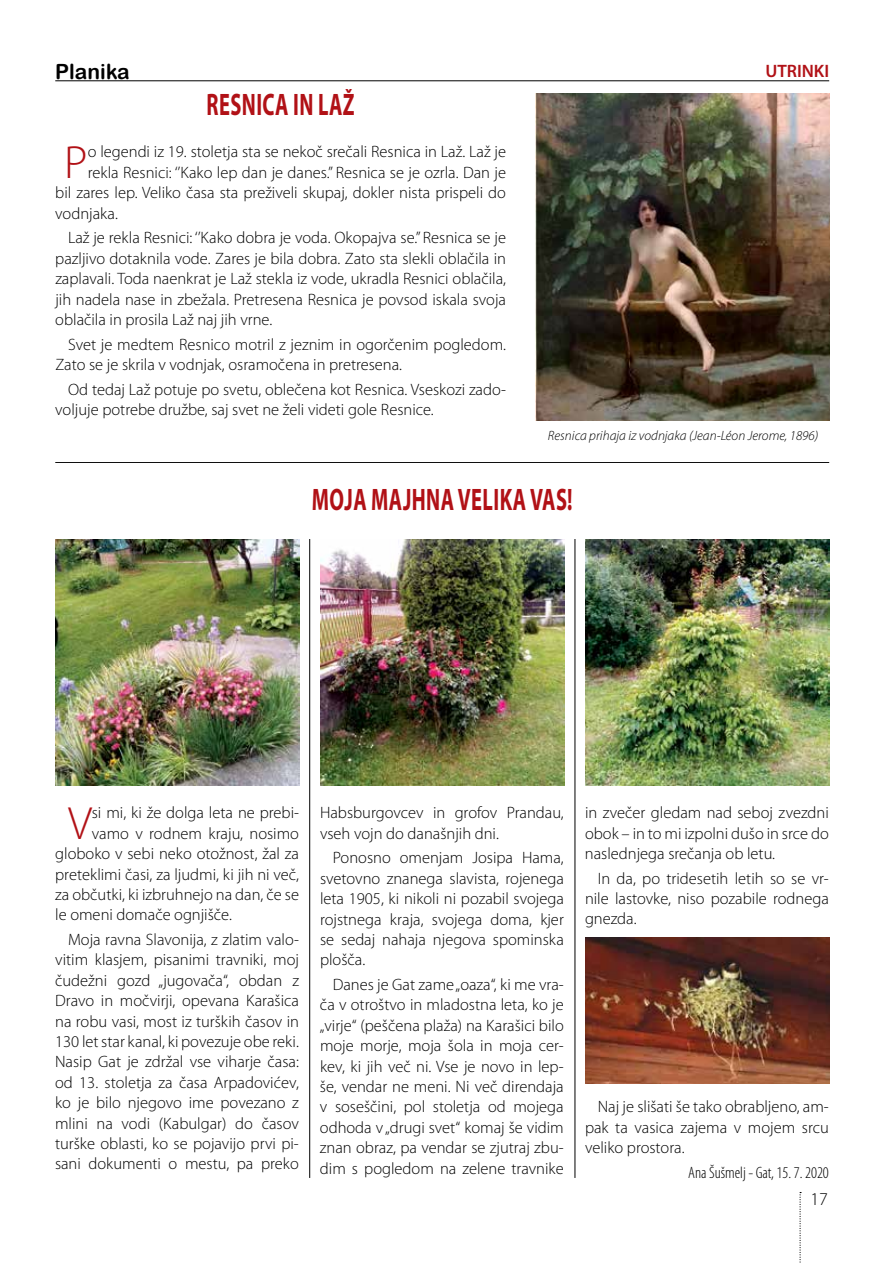
<style>
.page{position:relative;width:893px;height:1263px;background:#fff}
.page>*{position:absolute;margin:0;border:0;box-sizing:border-box;transform-origin:0 0}
.t1{font:300 46.8px "Myriad Pro";color:#b11116}
.t2{font:700 31.2px "Myriad Pro";letter-spacing:.02em;color:#b11116;scale:.65 1}
.t3{font:21px "Arial Rounded MT Bold";color:#000}
.t4{font:600 18px "Myriad Pro";color:#b11116}
.t5{font:300 18px "Myriad Pro";color:#000}
.t6{font:300 16.5px/20.4px "Myriad Pro";color:#000;text-align:justify}
.t7{font:300 condensed 16.5px "Myriad Pro";color:#000}
.t8{font:italic 300 13.5px "Myriad Pro";color:#000}
</style>
<div class="page">
<hr style="left:55px;top:81px;width:774px;height:1px;background:#000">
<svg style="left:799px;top:1192px;width:2px;height:71px"></svg>
<img style="left:536px;top:94px;width:293px;height:327px">
<hr style="left:309px;top:539px;width:1px;height:639px;background:#000">
<hr style="left:575px;top:539px;width:1px;height:639px;background:#000">
<img style="left:320px;top:539px;width:244px;height:247px">
<img style="left:55px;top:539px;width:244px;height:247px">
<img style="left:585px;top:539px;width:244px;height:247px">
<img style="left:585px;top:938px;width:244px;height:145px">
<hr style="left:55px;top:462px;width:774px;height:1px;background:#000">
<p class="t3" style="left:55px;top:59px;width:76px">Planika</p>
<p class="t4" style="left:765px;top:59px;width:65px">UTRINKI</p>
<h2 class="t2" style="left:207px;top:84px;width:229px">RESNICA IN LAŽ</h2>
<h1 class="t1" style="left:64px;top:137px;width:25px">P</h1>
<p class="t6" style="left:88px;top:142px;width:420px">o legendi iz 19. stoletja sta se nekoč srečali Resnica in Laž. Laž je</p>
<p class="t6" style="left:88px;top:162px;width:420px">rekla Resnici: ‘’Kako lep dan je danes.’’ Resnica se je ozrla. Dan je</p>
<p class="t6" style="left:55px;top:183px;width:452px">bil zares lep. Veliko časa sta preživeli skupaj, dokler nista prispeli do</p>
<p class="t6" style="left:55px;top:203px;width:64px">vodnjaka.</p>
<p class="t6" style="left:55px;top:228px;width:452px;text-indent:13px">Laž je rekla Resnici: ‘’Kako dobra je voda. Okopajva se.’’ Resnica se je pazljivo dotaknila vode. Zares je bila dobra. Zato sta slekli oblačila in zaplavali. Toda naenkrat je Laž stekla iz vode, ukradla Resnici oblačila, jih nadela nase in zbežala. Pretresena Resnica je povsod iskala svoja oblačila in prosila Laž naj jih vrne.</p>
<p class="t6" style="left:55px;top:334px;width:452px;text-indent:13px">Svet je medtem Resnico motril z jeznim in ogorčenim pogledom.<br>Zato se je skrila v vodnjak, osramočena in pretresena.</p>
<p class="t6" style="left:55px;top:379px;width:452px;text-indent:13px">Od tedaj Laž potuje po svetu, oblečena kot Resnica. Vseskozi zado&shy;voljuje potrebe družbe, saj svet ne želi videti gole Resnice.</p>
<p class="t8" style="left:548px;top:427px;width:272px">Resnica prihaja iz vodnjaka (Jean-Léon Jerome, 1896)</p>
<h2 class="t2" style="left:312px;top:479px;width:403px">MOJA MAJHNA VELIKA VAS!</h2>
<h1 class="t1" style="left:68px;top:797px;width:25px">V</h1>
<p class="t6" style="left:92px;top:803px;width:209px">si mi, ki že dolga leta ne prebi-</p>
<p class="t6" style="left:92px;top:823px;width:209px">vamo v rodnem kraju, nosimo</p>
<p class="t6" style="left:55px;top:844px;width:245px">globoko v sebi neko otožnost, žal za</p>
<p class="t6" style="left:55px;top:864px;width:245px">preteklimi časi, za ljudmi, ki jih ni več,</p>
<p class="t6" style="left:55px;top:884px;width:245px">za občutki, ki izbruhnejo na dan, če se</p>
<p class="t6" style="left:55px;top:905px;width:178px">le omeni domače ognjišče.</p>
<p class="t6" style="left:55px;top:929px;width:246px;text-indent:13px">Moja ravna Slavonija, z zlatim valo&shy;vitim klasjem, pisanimi travniki, moj čudežni gozd „jugovača“, obdan z Dravo in močvirji, opevana Karašica na robu vasi, most iz turških časov in 130 let star kanal, ki povezuje obe reki.<br>Nasip Gat je zdržal vse viharje časa: od 13. stoletja za časa Arpadovićev, ko je bilo njegovo ime povezano z mlini na vodi (Kabulgar) do časov turške oblasti, ko se pojavijo prvi pi&shy;sani dokumenti o mestu, pa preko</p>
<p class="t6" style="left:320px;top:803px;width:245px">Habsburgovcev in grofov Prandau, vseh vojn do današnjih dni.</p>
<p class="t6" style="left:320px;top:848px;width:245px;text-indent:13px">Ponosno omenjam Josipa Hama, svetovno znanega slavista, rojenega leta 1905, ki nikoli ni pozabil svojega rojstnega kraja, svojega doma, kjer se sedaj nahaja njegova spominska plošča.</p>
<p class="t6" style="left:320px;top:974px;width:245px;text-indent:13px">Danes je Gat zame„oaza“, ki me vra&shy;ča v otroštvo in mladostna leta, ko je „virje“ (peščena plaža) na Karašici bilo moje morje, moja šola in moja cer&shy;kev, ki jih več ni. Vse je novo in lep&shy;še, vendar ne meni. Ni več direndaja v soseščini, pol stoletja od mojega odhoda v „drugi svet“ komaj še vidim znan obraz, pa vendar se zjutraj zbu&shy;dim s pogledom na zelene travnike</p>
<p class="t6" style="left:585px;top:803px;width:245px">in zvečer gledam nad seboj zvezdni obok – in to mi izpolni dušo in srce do naslednjega srečanja ob letu.</p>
<p class="t6" style="left:585px;top:868px;width:245px;text-indent:13px">In da, po tridesetih letih so se vr&shy;nile lastovke, niso pozabile rodnega gnezda.</p>
<p class="t6" style="left:585px;top:1097px;width:245px;text-indent:13px">Naj je slišati še tako obrabljeno, am&shy;pak ta vasica zajema v mojem srcu veliko prostora.</p>
<p class="t7" style="left:688px;top:1163px;width:142px">Ana Šušmelj - Gat, 15. 7. 2020</p>
<p class="t5" style="left:810px;top:1189px;width:19px">17</p>
</div>
